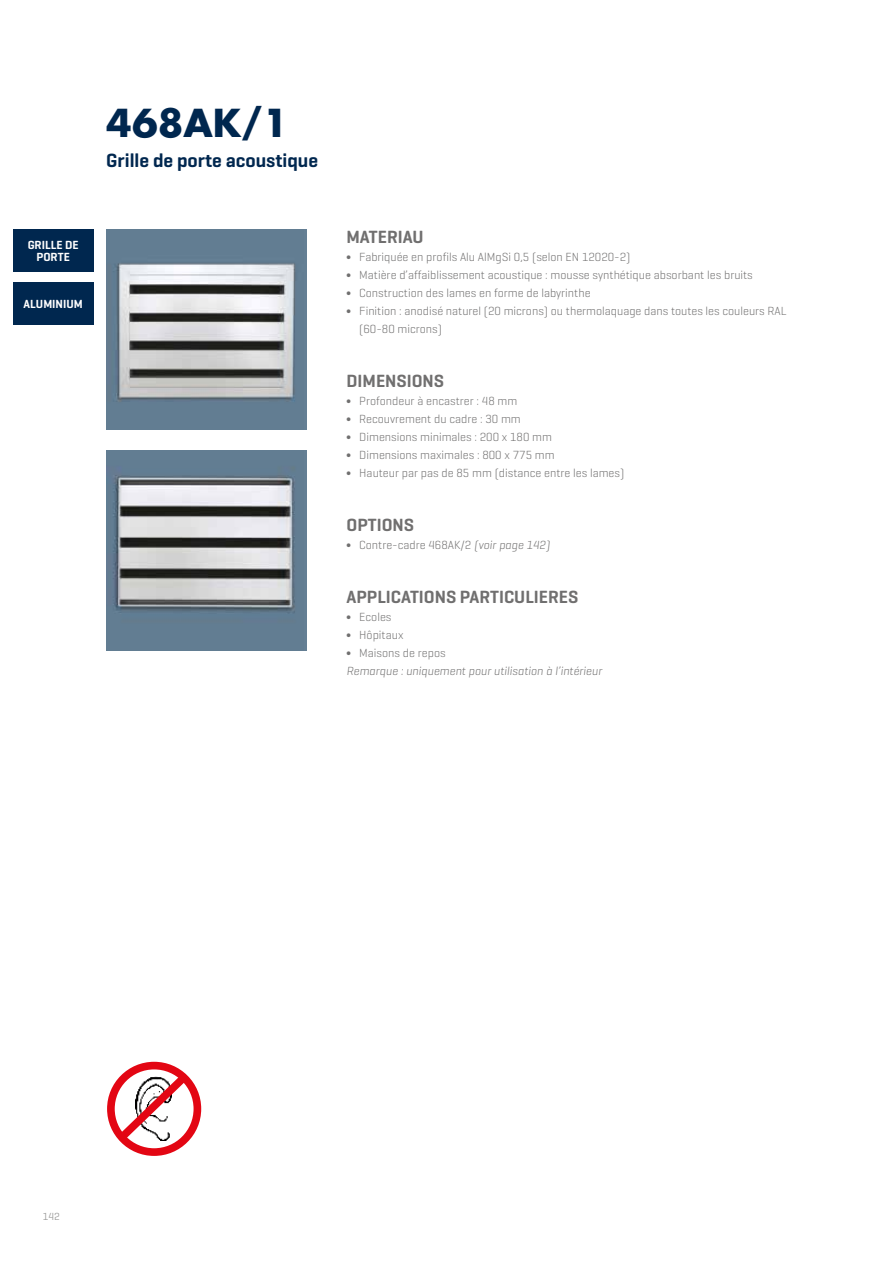
<style>
.page{position:relative;width:893px;height:1263px;background:#fff}
.page>*{position:absolute;margin:0;border:0;box-sizing:border-box;transform-origin:0 0}
.t1{font:700 37.5px "Futura Std";color:#00274f}
.t2{font:600 19.5px "Geogrotesque";color:#00274f}
.t3{font:600 18px "Geogrotesque";color:#706f6f}
.t4{font:300 12px/18px "Geogrotesque";color:#706f6f}
.t5{font:italic 300 12px "Geogrotesque";color:#706f6f}
.t6{font:600 12px/12px "Geogrotesque";color:#fff;text-align:center}
.t7{font:10.5px "Geogrotesque";color:#9d9d9c}
.s1{font-style:italic}
</style>
<div class="page">
<div style="left:13px;top:230px;width:81px;height:42px;background:#00274f"></div>
<img style="left:106px;top:230px;width:200px;height:199px">
<img style="left:106px;top:451px;width:200px;height:200px">
<div style="left:13px;top:282px;width:81px;height:43px;background:#00274f"></div>
<div style="left:107px;top:1062px;width:94px;height:94px;border:8px solid #e30613;border-radius:50%"></div>
<svg style="left:110px;top:1065px;width:87px;height:83px"></svg>
<h1 class="t1" style="left:106px;top:98px;width:184px">468AK/1</h1>
<h2 class="t2" style="left:106px;top:148px;width:213px">Grille de porte acoustique</h2>
<p class="t6" style="left:28px;top:239px;width:52px">GRILLE DE<br>PORTE</p>
<p class="t6" style="left:24px;top:298px;width:61px">ALUMINIUM</p>
<h3 class="t3" style="left:347px;top:226px;width:79px">MATERIAU</h3>
<p class="t4" style="left:347px;top:248px;width:285px">∫ Fabriquée en profils Alu AlMgSi 0,5 (selon EN 12020-2)</p>
<p class="t4" style="left:347px;top:266px;width:408px">∫ Matière d’affaiblissement acoustique : mousse synthétique absorbant les bruits</p>
<p class="t4" style="left:347px;top:284px;width:245px">∫ Construction des lames en forme de labyrinthe</p>
<p class="t4" style="left:347px;top:302px;width:442px">∫ Finition : anodisé naturel (20 microns) ou thermolaquage dans toutes les couleurs RAL</p>
<p class="t4" style="left:359px;top:320px;width:84px">(60-80 microns)</p>
<h3 class="t3" style="left:347px;top:370px;width:99px">DIMENSIONS</h3>
<p class="t4" style="left:347px;top:392px;width:279px">∫ Profondeur à encastrer : 48 mm<br>∫ Recouvrement du cadre : 30 mm<br>∫ Dimensions minimales : 200 x 180 mm<br>∫ Dimensions maximales : 800 x 775 mm<br>∫ Hauteur par pas de 85 mm (distance entre les lames)</p>
<h3 class="t3" style="left:347px;top:514px;width:69px">OPTIONS</h3>
<p class="t4" style="left:347px;top:536px;width:205px">∫ Contre-cadre 468AK/2 <span class="s1">(voir page 142)</span></p>
<h3 class="t3" style="left:347px;top:586px;width:233px">APPLICATIONS PARTICULIERES</h3>
<p class="t4" style="left:347px;top:608px;width:101px">∫ Ecoles<br>∫ Hôpitaux<br>∫ Maisons de repos</p>
<p class="t5" style="left:347px;top:664px;width:257px">Remarque : uniquement pour utilisation à l’intérieur</p>
<p class="t7" style="left:43px;top:1210px;width:19px">142</p>
</div>
